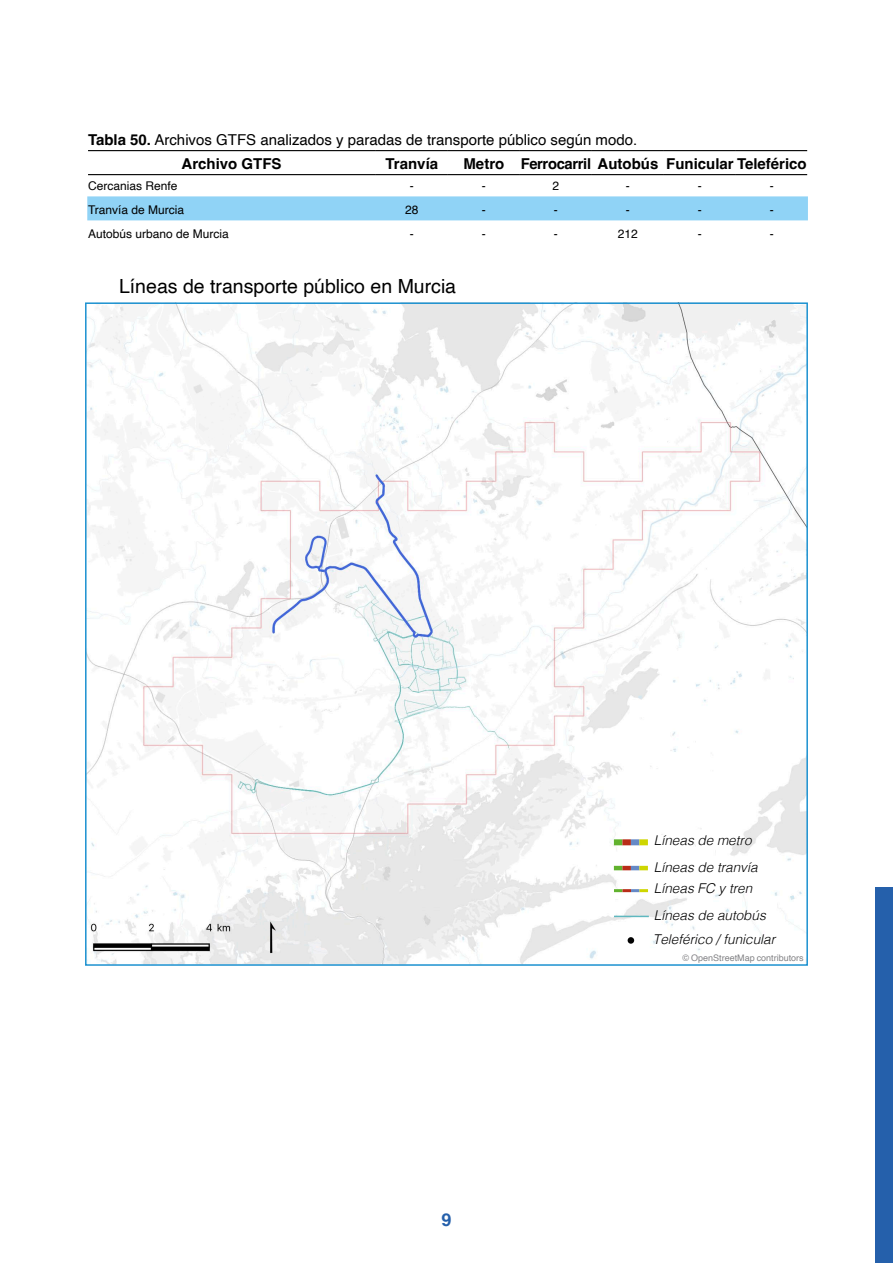
<style>
.page{position:relative;width:893px;height:1263px;background:#fff}
.page>*{position:absolute;margin:0;border:0;box-sizing:border-box;transform-origin:0 0}
.titol_mapa{font:19.5px "Helvetica";color:#000}
.t1{font:700 18px "Helvetica";color:#2560ab}
.t2{font:15px "Helvetica";color:#000}
.t3{font:700 15px "Helvetica";color:#000}
.t4{font:700 15px "Helvetica";letter-spacing:-.02em;color:#000}
.cos_mapes{font:italic 300 13.5px "Helvetica";color:#000}
.t5{font:12px "Helvetica";color:#000}
.titol_mapa-2{font:9px "Helvetica";color:#828285}
.s1{font-weight:700}
</style>
<div class="page">
<div style="left:876px;top:887px;width:17px;height:376px;background:#2560ab"></div>
<img style="left:88px;top:305px;width:717px;height:658px">
<div style="left:614px;top:839px;width:8px;height:6px;background:#61b22e"></div>
<div style="left:622px;top:839px;width:9px;height:6px;background:#b92c18"></div>
<div style="left:631px;top:839px;width:8px;height:6px;background:#6589c6"></div>
<div style="left:639px;top:839px;width:9px;height:6px;background:#ced600"></div>
<svg style="left:614px;top:866px;width:34px;height:4px"></svg>
<hr style="left:614px;top:916px;width:35px;height:1px;background:#5fb8bf">
<svg style="left:614px;top:889px;width:34px;height:3px"></svg>
<div style="left:628px;top:937px;width:6px;height:7px;background:#020202;border-radius:50%"></div>
<div style="left:87px;top:196px;width:721px;height:24px;background:#90d3f6"></div>
<hr style="left:736px;top:150px;width:71px;height:1px;background:#000">
<hr style="left:88px;top:150px;width:288px;height:1px;background:#000">
<hr style="left:376px;top:150px;width:72px;height:1px;background:#000">
<hr style="left:448px;top:150px;width:72px;height:1px;background:#000">
<hr style="left:520px;top:150px;width:72px;height:1px;background:#000">
<hr style="left:592px;top:150px;width:72px;height:1px;background:#000">
<hr style="left:664px;top:150px;width:72px;height:1px;background:#000">
<hr style="left:88px;top:174px;width:288px;height:1px;background:#000">
<hr style="left:376px;top:174px;width:72px;height:1px;background:#000">
<hr style="left:448px;top:174px;width:72px;height:1px;background:#000">
<hr style="left:520px;top:174px;width:72px;height:1px;background:#000">
<hr style="left:592px;top:174px;width:72px;height:1px;background:#000">
<hr style="left:664px;top:174px;width:72px;height:1px;background:#000">
<hr style="left:736px;top:174px;width:71px;height:1px;background:#000">
<p class="t2" style="left:88px;top:128px;width:551px"><span class="s1">Tabla 50.</span> Archivos GTFS analizados y paradas de transporte público según modo.</p>
<p class="t3" style="left:182px;top:154px;width:102px">Archivo GTFS</p>
<p class="t3" style="left:386px;top:154px;width:54px">Tranvía</p>
<p class="t3" style="left:463px;top:154px;width:42px">Metro</p>
<p class="t4" style="left:521px;top:154px;width:139px">Ferrocarril Autobús</p>
<p class="t3" style="left:666px;top:154px;width:142px">Funicular Teleférico</p>
<p class="t5" style="left:88px;top:177px;width:91px">Cercanias Renfe</p>
<p class="t5" style="left:410px;top:177px;width:5px">-</p>
<p class="t5" style="left:482px;top:177px;width:5px">-</p>
<p class="t5" style="left:553px;top:177px;width:8px">2</p>
<p class="t5" style="left:626px;top:177px;width:5px">-</p>
<p class="t5" style="left:698px;top:177px;width:5px">-</p>
<p class="t5" style="left:770px;top:177px;width:5px">-</p>
<p class="t5" style="left:88px;top:201px;width:98px">Tranvía de Murcia</p>
<p class="t5" style="left:405px;top:201px;width:15px">28</p>
<p class="t5" style="left:482px;top:201px;width:5px">-</p>
<p class="t5" style="left:554px;top:201px;width:5px">-</p>
<p class="t5" style="left:626px;top:201px;width:5px">-</p>
<p class="t5" style="left:698px;top:201px;width:5px">-</p>
<p class="t5" style="left:770px;top:201px;width:5px">-</p>
<p class="t5" style="left:88px;top:225px;width:142px">Autobús urbano de Murcia</p>
<p class="t5" style="left:410px;top:225px;width:5px">-</p>
<p class="t5" style="left:482px;top:225px;width:5px">-</p>
<p class="t5" style="left:554px;top:225px;width:5px">-</p>
<p class="t5" style="left:618px;top:225px;width:22px">212</p>
<p class="t5" style="left:698px;top:225px;width:5px">-</p>
<p class="t5" style="left:770px;top:225px;width:5px">-</p>
<p class="titol_mapa" style="left:119px;top:271px;width:339px">Líneas de transporte público en Murcia</p>
<h2 class="t1" style="left:441px;top:1208px;width:12px">9</h2>
<p class="cos_mapes" style="left:654px;top:828px;width:99px">Líneas de metro</p>
<p class="cos_mapes" style="left:654px;top:855px;width:105px">Líneas de tranvía</p>
<p class="cos_mapes" style="left:654px;top:876px;width:100px">Líneas FC y tren</p>
<p class="cos_mapes" style="left:654px;top:903px;width:113px">Líneas de autobús</p>
<p class="cos_mapes" style="left:653px;top:928px;width:124px">Teleférico / funicular</p>
<p class="titol_mapa-2" style="left:682px;top:951px;width:123px">© OpenStreetMap contributors</p>
</div>
